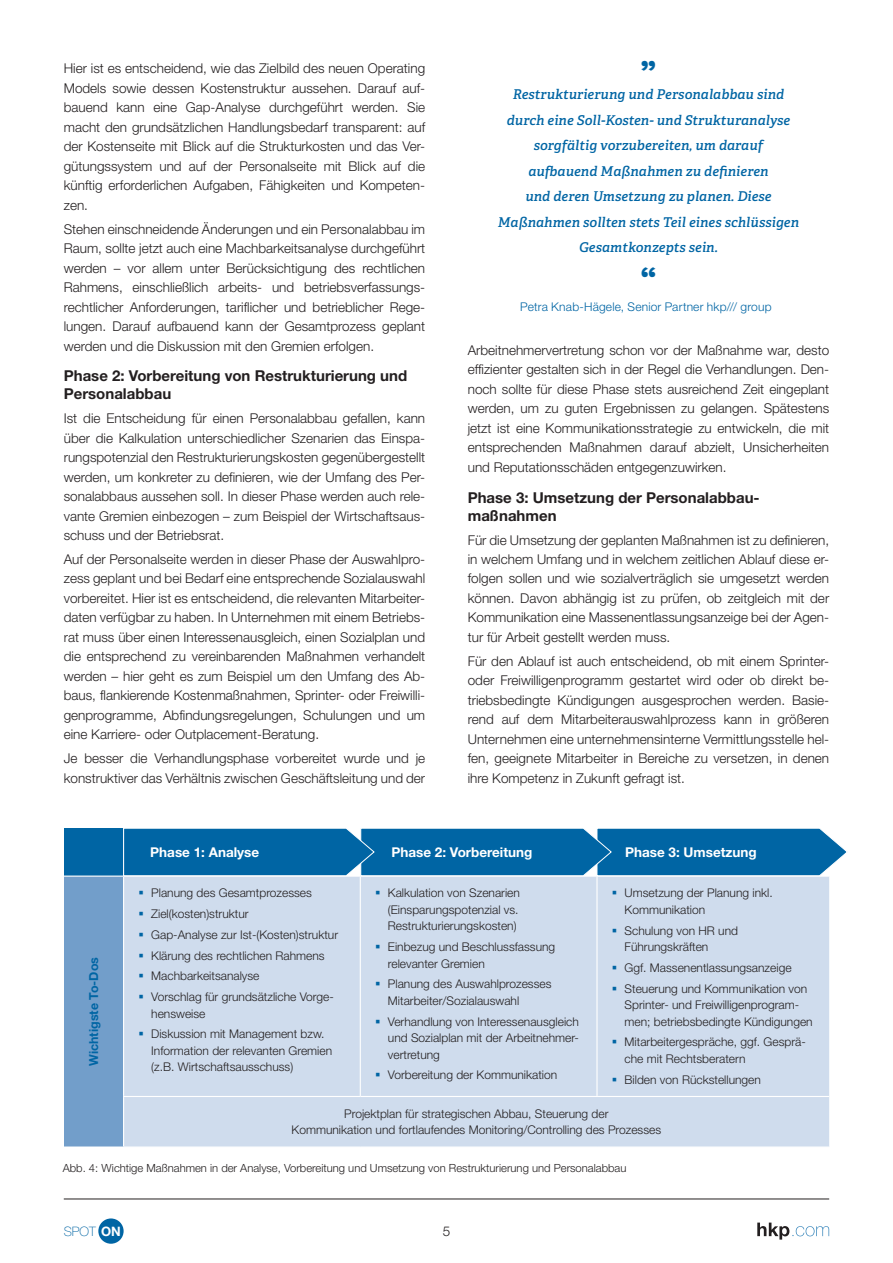
<style>
.page{position:relative;width:893px;height:1263px;background:#fff}
.page>*{position:absolute;margin:0;border:0;box-sizing:border-box;transform-origin:0 0}
.t1{font:700 30px "Work Sans";color:#0065a4}
.t2{font:700 15px/18px "Helvetica Neue LT Std";color:#231f20}
.t3{font:300 13.5px/19.5px "Helvetica Neue LT Std";color:#231f20;text-align:justify}
.t4{font:italic 600 13.5px/25.5px "Adelle";letter-spacing:.01em;color:#0065a4;text-align:center}
.t5{font:700 13.5px "Helvetica Neue LT Std";color:#fff}
.t6{font:100 13.05px "Helvetica Neue LT Std";color:#0065a4}
.t7{font:700 12.45px "Helvetica Neue LT Std";color:#0065a4}
.t8{font:300 12px/16.5px "Helvetica Neue LT Std";color:#231f20}
.t9{font:300 12px "Helvetica Neue LT Std";letter-spacing:.015em;color:#0065a4}
.t10{font:300 11.25px "Helvetica Neue LT Std";color:#231f20}
.s1{font-weight:700;color:#fff}
</style>
<div class="page">
<svg style="left:757px;top:1222px;width:72px;height:17px"></svg>
<hr style="left:64px;top:1199px;width:765px;height:1px;background:#231f20">
<div style="left:98px;top:1218px;width:26px;height:26px;background:#0065a4;border-radius:50%"></div>
<div style="left:64px;top:829px;width:60px;height:47px;background:#0065a4"></div>
<div style="left:64px;top:876px;width:60px;height:271px;background:#729eca"></div>
<div style="left:124px;top:877px;width:705px;height:269px;background:#cfdced"></div>
<hr style="left:64px;top:875px;width:60px;height:2px;background:#fff">
<hr style="left:123px;top:877px;width:1px;height:219px;background:#fff">
<hr style="left:360px;top:877px;width:1px;height:219px;background:#fff">
<hr style="left:596px;top:877px;width:2px;height:219px;background:#fff">
<hr style="left:123px;top:1096px;width:237px;height:1px;background:#fff">
<hr style="left:123px;top:1097px;width:1px;height:49px;background:#fff">
<hr style="left:360px;top:1096px;width:237px;height:1px;background:#fff">
<hr style="left:597px;top:1096px;width:232px;height:1px;background:#fff">
<hr style="left:64px;top:1146px;width:60px;height:1px;background:#fff">
<svg style="left:123px;top:828px;width:724px;height:48px;background:#116faa"></svg>
<svg style="left:139px;top:891px;width:4px;height:4px"></svg>
<svg style="left:139px;top:912px;width:4px;height:3px"></svg>
<svg style="left:139px;top:933px;width:4px;height:3px"></svg>
<svg style="left:139px;top:953px;width:4px;height:4px"></svg>
<svg style="left:139px;top:974px;width:4px;height:4px"></svg>
<svg style="left:139px;top:995px;width:4px;height:3px"></svg>
<svg style="left:139px;top:1032px;width:4px;height:4px"></svg>
<svg style="left:376px;top:891px;width:4px;height:4px"></svg>
<svg style="left:376px;top:945px;width:4px;height:3px"></svg>
<svg style="left:376px;top:982px;width:4px;height:4px"></svg>
<svg style="left:376px;top:1019px;width:4px;height:4px"></svg>
<svg style="left:376px;top:1073px;width:4px;height:4px"></svg>
<svg style="left:613px;top:891px;width:3px;height:4px"></svg>
<svg style="left:613px;top:928px;width:3px;height:4px"></svg>
<svg style="left:613px;top:986px;width:3px;height:4px"></svg>
<svg style="left:613px;top:1040px;width:3px;height:4px"></svg>
<svg style="left:613px;top:1077px;width:3px;height:4px"></svg>
<p class="t3" style="left:64px;top:59px;width:363px">Hier ist es entscheidend, wie das Zielbild des neuen Operating Models sowie dessen Kostenstruktur aussehen. Darauf auf&shy;bauend kann eine Gap-Analyse durchgeführt werden. Sie macht den grundsätzlichen Handlungsbedarf transparent: auf der Kostenseite mit Blick auf die Strukturkosten und das Ver&shy;gütungssystem und auf der Personalseite mit Blick auf die künftig erforderlichen Aufgaben, Fähigkeiten und Kompeten&shy;zen.</p>
<p class="t3" style="left:64px;top:219px;width:363px">Stehen einschneidende Änderungen und ein Personalabbau im Raum, sollte jetzt auch eine Machbarkeitsanalyse durchgeführt werden – vor allem unter Berücksichtigung des rechtlichen Rahmens, einschließlich arbeits- und betriebsverfassungs&shy;rechtlicher Anforderungen, tariflicher und betrieblicher Rege&shy;lungen. Darauf aufbauend kann der Gesamtprozess geplant werden und die Diskussion mit den Gremien erfolgen.</p>
<p class="t2" style="left:64px;top:367px;width:345px">Phase 2: Vorbereitung von Restrukturierung und<br>Personalabbau</p>
<p class="t3" style="left:64px;top:408px;width:363px">Ist die Entscheidung für einen Personalabbau gefallen, kann über die Kalkulation unterschiedlicher Szenarien das Einspa&shy;rungspotenzial den Restrukturierungskosten gegenübergestellt werden, um konkreter zu definieren, wie der Umfang des Per&shy;sonalabbaus aussehen soll. In dieser Phase werden auch rele&shy;vante Gremien einbezogen – zum Beispiel der Wirtschaftsaus&shy;schuss und der Betriebsrat.</p>
<p class="t3" style="left:64px;top:549px;width:363px">Auf der Personalseite werden in dieser Phase der Auswahlpro&shy;zess geplant und bei Bedarf eine entsprechende Sozialauswahl vorbereitet. Hier ist es entscheidend, die relevanten Mitarbeiter&shy;daten verfügbar zu haben. In Unternehmen mit einem Betriebs&shy;rat muss über einen Interessenausgleich, einen Sozialplan und die entsprechend zu vereinbarenden Maßnahmen verhandelt werden – hier geht es zum Beispiel um den Umfang des Ab&shy;baus, flankierende Kostenmaßnahmen, Sprinter- oder Freiwilli&shy;genprogramme, Abfindungsregelungen, Schulungen und um eine Karriere- oder Outplacement-Beratung.</p>
<p class="t3" style="left:64px;top:748px;width:363px">Je besser die Verhandlungsphase vorbereitet wurde und je konstruktiver das Verhältnis zwischen Geschäftsleitung und der</p>
<h1 class="t1" style="left:640px;top:39px;width:17px">„</h1>
<p class="t4" style="left:498px;top:82px;width:303px">Restrukturierung und Personalabbau sind durch eine Soll-Kosten- und Strukturanalyse sorgfältig vorzubereiten, um darauf aufbauend Maßnahmen zu definieren<br>und deren Umsetzung zu planen. Diese Maßnahmen sollten stets Teil eines schlüssigen Gesamtkonzepts sein.</p>
<h1 class="t1" style="left:640px;top:261px;width:18px">“</h1>
<p class="t9" style="left:520px;top:299px;width:253px">Petra Knab-Hägele, Senior Partner hkp/// group</p>
<p class="t3" style="left:468px;top:340px;width:363px">Arbeitnehmervertretung schon vor der Maßnahme war, desto effizienter gestalten sich in der Regel die Verhandlungen. Den&shy;noch sollte für diese Phase stets ausreichend Zeit eingeplant werden, um zu guten Ergebnissen zu gelangen. Spätestens jetzt ist eine Kommunikationsstrategie zu entwickeln, die mit entsprechenden Maßnahmen darauf abzielt, Unsicherheiten und Reputationsschäden entgegenzuwirken.</p>
<p class="t2" style="left:468px;top:488px;width:293px">Phase 3: Umsetzung der Personalabbau&shy;maßnahmen</p>
<p class="t3" style="left:468px;top:530px;width:363px">Für die Umsetzung der geplanten Maßnahmen ist zu definieren, in welchem Umfang und in welchem zeitlichen Ablauf diese er&shy;folgen sollen und wie sozialverträglich sie umgesetzt werden können. Davon abhängig ist zu prüfen, ob zeitgleich mit der Kommunikation eine Massenentlassungsanzeige bei der Agen&shy;tur für Arbeit gestellt werden muss.</p>
<p class="t3" style="left:468px;top:651px;width:363px">Für den Ablauf ist auch entscheidend, ob mit einem Sprinter&shy;oder Freiwilligenprogramm gestartet wird oder ob direkt be&shy;triebsbedingte Kündigungen ausgesprochen werden. Basie&shy;rend auf dem Mitarbeiterauswahlprozess kann in größeren Unternehmen eine unternehmensinterne Vermittlungsstelle hel&shy;fen, geeignete Mitarbeiter in Bereiche zu versetzen, in denen ihre Kompetenz in Zukunft gefragt ist.</p>
<p class="t7" style="left:86px;top:1066px;width:110px;rotate:-90deg">Wichtigste To-Dos</p>
<p class="t5" style="left:150px;top:844px;width:111px">Phase 1: Analyse</p>
<p class="t5" style="left:391px;top:844px;width:143px">Phase 2: Vorbereitung</p>
<p class="t5" style="left:625px;top:844px;width:133px">Phase 3: Umsetzung</p>
<p class="t8" style="left:388px;top:885px;width:134px;text-align:justify">Kalkulation von Szenarien (Einsparungspotenzial vs.<br>Restrukturierungskosten)</p>
<p class="t8" style="left:388px;top:938px;width:169px">Einbezug und Beschlussfassung relevanter Gremien</p>
<p class="t8" style="left:388px;top:976px;width:165px">Planung des Auswahlprozesses<br>Mitarbeiter/Sozialauswahl</p>
<p class="t8" style="left:388px;top:1013px;width:193px;text-align:justify">Verhandlung von Interessenausgleich und Sozialplan mit der Arbeitnehmer&shy;vertretung</p>
<p class="t8" style="left:388px;top:1067px;width:171px">Vorbereitung der Kommunikation</p>
<p class="t8" style="left:151px;top:882px;width:188px;line-height:20.7px">Planung des Gesamtprozesses<br>Ziel(kosten)struktur<br>Gap-Analyse zur Ist-(Kosten)struktur<br>Klärung des rechtlichen Rahmens<br>Machbarkeitsanalyse<br>Vorschlag für grundsätzliche Vorge-</p>
<p class="t8" style="left:151px;top:1003px;width:175px;line-height:20.7px">hensweise<br>Diskussion mit Management bzw.</p>
<p class="t8" style="left:151px;top:1042px;width:182px">Information der relevanten Gremien (z.B. Wirtschaftsausschuss)</p>
<p class="t8" style="left:625px;top:885px;width:150px">Umsetzung der Planung inkl.<br>Kommunikation</p>
<p class="t8" style="left:625px;top:922px;width:115px">Schulung von HR und<br>Führungskräften</p>
<p class="t8" style="left:625px;top:957px;width:184px;line-height:20.7px">Ggf. Massenentlassungsanzeige<br>Steuerung und Kommunikation von</p>
<p class="t8" style="left:625px;top:996px;width:190px">Sprinter- und Freiwilligenprogram&shy;men; betriebsbedingte Kündigungen</p>
<p class="t8" style="left:625px;top:1034px;width:183px">Mitarbeitergespräche, ggf. Gesprä&shy;che mit Rechtsberatern</p>
<p class="t8" style="left:625px;top:1071px;width:138px">Bilden von Rückstellungen</p>
<p class="t8" style="left:292px;top:1105px;width:371px;text-align:center">Projektplan für strategischen Abbau, Steuerung der<br>Kommunikation und fortlaufendes Monitoring/Controlling des Prozesses</p>
<p class="t10" style="left:63px;top:1161px;width:565px">Abb. 4: Wichtige Maßnahmen in der Analyse, Vorbereitung und Umsetzung von Restrukturierung und Personalabbau</p>
<p class="t6" style="left:64px;top:1223px;width:59px">SPOT <span class="s1">ON</span></p>
<p class="t3" style="left:443px;top:1221px;width:9px">5</p>
</div>
